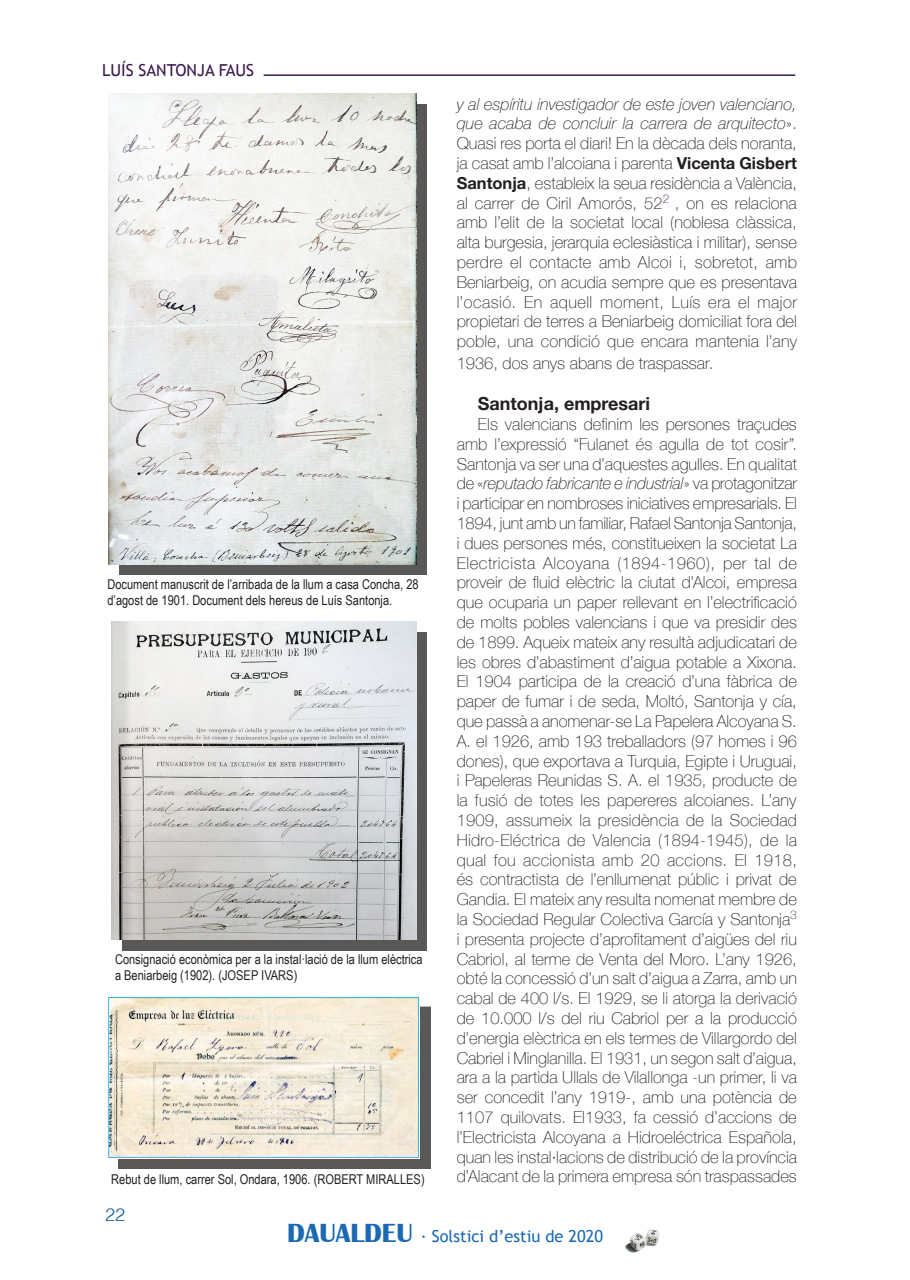
<style>
.page{position:relative;width:910px;height:1280px;background:#fff}
.page>*{position:absolute;margin:0;border:0;box-sizing:border-box;transform-origin:0 0}
.t1{font:700 18px "Helvetica Neue";color:#231f20}
.t2{font:300 18px "Helvetica";color:#0e6094}
.t3{font:100 16.5px/19.8px "Helvetica Neue";color:#231f20;text-align:justify}
.t4{font:16.5px "Trebuchet MS";color:#1a69b2}
.t5{font:16.5px "Trebuchet MS";color:#3b1a4e}
.t6{font:13.5px/16.2px "Arial Narrow";color:#231f20}
.s1{font-style:italic}
.s2{font-weight:700}
.s3{font-family:"Britannic";font-weight:700;font-size:27px}
</style>
<div class="page">
<img style="left:625px;top:1229px;width:34px;height:24px">
<div style="left:119px;top:104px;width:308px;height:471px;background:#231f20;opacity:.75"></div>
<img style="left:109px;top:94px;width:307px;height:470px">
<div style="left:122px;top:632px;width:305px;height:318px;background:#5a5757"></div>
<img style="left:111px;top:622px;width:305px;height:318px">
<div style="left:118px;top:1006px;width:313px;height:163px;background:#231f20;opacity:.75"></div>
<img style="left:108px;top:997px;width:312px;height:161px">
<hr style="left:264px;top:74px;width:531px;height:2px;background:#3b1a4e">
<p class="t5" style="left:102px;top:60px;width:154px">LUÍS SANTONJA FAUS</p>
<p class="t6" style="left:107px;top:576px;width:313px">Document manuscrit de l’arribada de la llum a casa Concha, 28 d’agost de 1901. Document dels hereus de Luís Santonja.</p>
<p class="t6" style="left:115px;top:951px;width:309px">Consignació econòmica per a la instal·lació de la llum elèctrica a Beniarbeig (1902). (JOSEP IVARS)</p>
<p class="t6" style="left:111px;top:1170px;width:315px">Rebut de llum, carrer Sol, Ondara, 1906. (ROBERT MIRALLES)</p>
<p class="t2" style="left:105px;top:1199px;width:22px">22</p>
<p class="t3" style="left:457px;top:93px;width:342px"><span class="s1">y al espíritu investigador de este joven valenciano, que acaba de concluir la carrera de arquitecto</span>».<br>Quasi res porta el diari! En la dècada dels noranta, ja casat amb l’alcoiana i parenta <span class="s2">Vicenta Gisbert Santonja</span>, estableix la seua residència a València, al carrer de Ciril Amorós, 52<sup>2</sup> , on es relaciona amb l’elit de la societat local (noblesa clàssica, alta burgesia, jerarquia eclesiàstica i militar), sense perdre el contacte amb Alcoi i, sobretot, amb Beniarbeig, on acudia sempre que es presentava l’ocasió. En aquell moment, Luís era el major propietari de terres a Beniarbeig domiciliat fora del poble, una condició que encara mantenia l’any</p>
<p class="t3" style="left:457px;top:352px;width:258px">1936, dos anys abans de traspassar.</p>
<p class="t1" style="left:478px;top:390px;width:174px">Santonja, empresari</p>
<p class="t3" style="left:457px;top:413px;width:342px;text-indent:21px">Els valencians definim les persones traçudes amb l’expressió “Fulanet és agulla de tot cosir”.<br>Santonja va ser una d’aquestes agulles. En qualitat de «<span class="s1">reputado fabricante e industrial</span>» va protagonitzar i participar en nombroses iniciatives empresarials. El 1894, junt amb un familiar, Rafael Santonja Santonja, i dues persones més, constitueixen la societat La Electricista Alcoyana (1894-1960), per tal de proveir de fluid elèctric la ciutat d’Alcoi, empresa que ocuparia un paper rellevant en l’electrificació de molts pobles valencians i que va presidir des de 1899. Aqueix mateix any resultà adjudicatari de les obres d’abastiment d’aigua potable a Xixona.<br>El 1904 participa de la creació d’una fàbrica de paper de fumar i de seda, Moltó, Santonja y cía, que passà a anomenar-se La Papelera Alcoyana S.<br>A. el 1926, amb 193 treballadors (97 homes i 96 dones), que exportava a Turquia, Egipte i Uruguai, i Papeleras Reunidas S. A. el 1935, producte de la fusió de totes les papereres alcoianes. L’any 1909, assumeix la presidència de la Sociedad Hidro-Eléctrica de Valencia (1894-1945), de la qual fou accionista amb 20 accions. El 1918, és contractista de l’enllumenat públic i privat de Gandia. El mateix any resulta nomenat membre de la Sociedad Regular Colectiva García y Santonja<sup>3 </sup>i presenta projecte d’aprofitament d’aigües del riu Cabriol, al terme de Venta del Moro. L’any 1926, obté la concessió d’un salt d’aigua a Zarra, amb un cabal de 400 l/s. El 1929, se li atorga la derivació de 10.000 l/s del riu Cabriol per a la producció d’energia elèctrica en els termes de Villargordo del Cabriel i Minglanilla. El 1931, un segon salt d’aigua, ara a la partida Ullals de Vilallonga -un primer, li va ser concedit l’any 1919-, amb una potència de 1107 quilovats. El1933, fa cessió d’accions de l’Electricista Alcoyana a Hidroeléctrica Española, quan les instal·lacions de distribució de la província d’Alacant de la primera empresa són traspassades</p>
<p class="t4" style="left:287px;top:1226px;width:317px"><span class="s3">DAUALDEU</span> · Solstici d’estiu de 2020</p>
</div>
